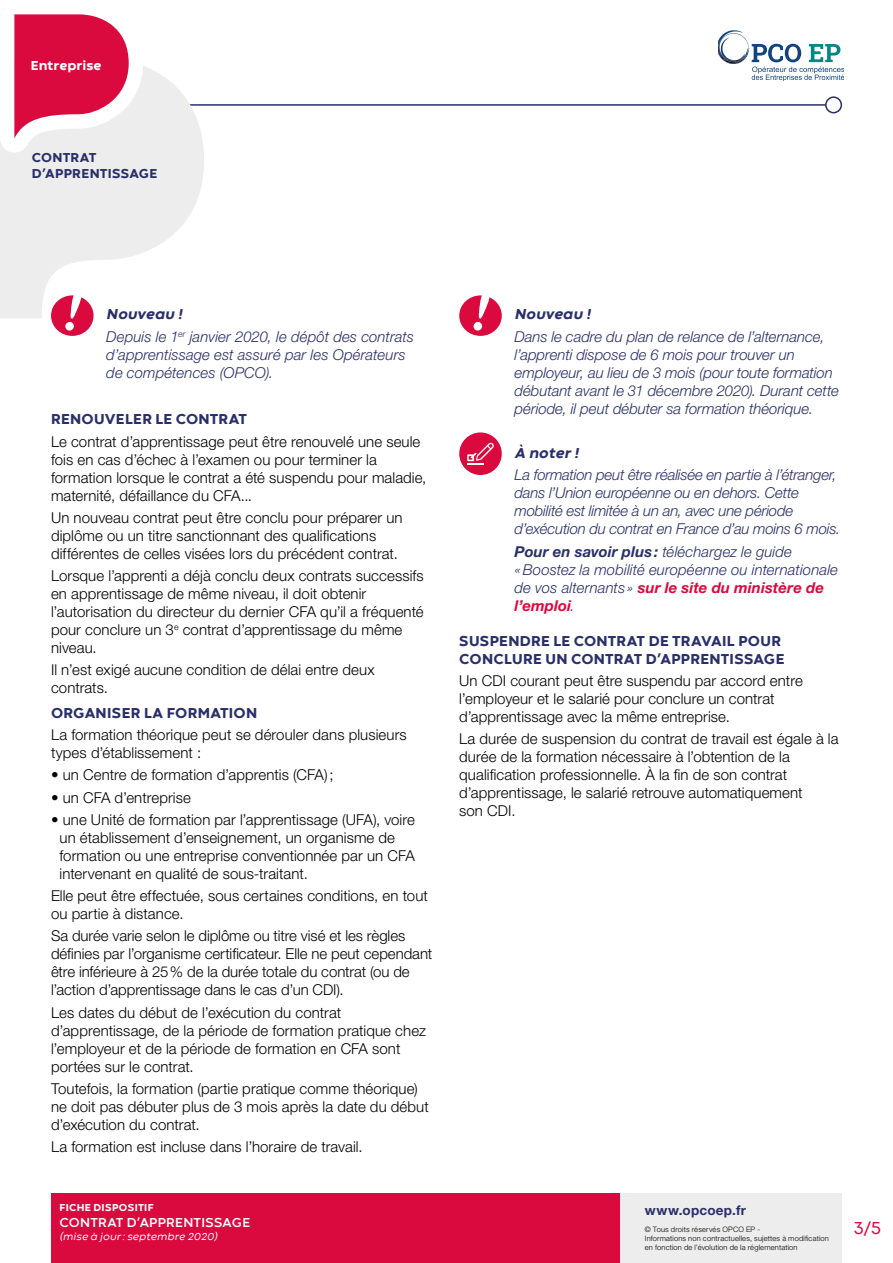
<style>
.page{position:relative;width:893px;height:1263px;background:#fff}
.page>*{position:absolute;margin:0;border:0;box-sizing:border-box;transform-origin:0 0}
.t1{font:18px "Codec Warm";color:#da093e}
.t2{font:300 15px/18px "Helvetica Neue LT Std";letter-spacing:.005em;color:#000}
.t3{font:italic 300 15px/18px "Helvetica Neue LT Std";letter-spacing:-.005em;color:#292f69}
.t4{font:800 15px/18px "Codec Warm";letter-spacing:.02em;color:#292f69}
.t5{font:italic 800 15px "Codec Warm";letter-spacing:.01em;color:#292f69}
.t6{font:700 13.5px "Codec Warm";letter-spacing:.015em;color:#fff}
.t7{font:800 13.5px/16.5px "Codec Warm";letter-spacing:.015em;color:#292f69}
.t8{font:700 13.5px "Helvetica Neue LT Std";letter-spacing:.02em;color:#292f69}
.t9{font:800 13.5px "Codec Warm";color:#fff}
.t10{font:italic 10.5px "Codec Warm";letter-spacing:.02em;color:#fff}
.t11{font:800 10.5px "Codec Warm";letter-spacing:.03em;color:#fff}
.t12{font:300 7.5px/9px "Helvetica Neue LT Std";letter-spacing:.025em;color:#000}
.s1{font-weight:700}
.s2{font-weight:700;color:#da093e}
</style>
<div class="page">
<div style="left:51px;top:1193px;width:570px;height:70px;background:#da093e"></div>
<div style="left:621px;top:1193px;width:221px;height:70px;background:#ededed"></div>
<hr style="left:174px;top:104px;width:652px;height:2px;background:#292f69">
<svg style="left:0;top:69px;width:204px;height:249px;fill:#ededed"></svg>
<svg style="left:0;top:14px;width:150px;height:150px"></svg>
<svg style="left:718px;top:31px;width:125px;height:50px"></svg>
<div style="left:825px;top:96px;width:17px;height:17px;border:2px solid #292f69;border-radius:50%"></div>
<div style="left:459px;top:432px;width:43px;height:43px;background:#da093e;border-radius:50%"></div>
<svg style="left:467px;top:442px;width:27px;height:23px"></svg>
<div style="left:51px;top:295px;width:43px;height:41px;background:#da093e;border-radius:50%"></div>
<svg style="left:65px;top:291px;width:17px;height:40px"></svg>
<div style="left:459px;top:295px;width:43px;height:41px;background:#da093e;border-radius:50%"></div>
<svg style="left:473px;top:295px;width:17px;height:36px"></svg>
<p class="t9" style="left:31px;top:56px;width:72px">Entreprise</p>
<p class="t7" style="left:32px;top:150px;width:127px">CONTRAT<br>D’APPRENTISSAGE</p>
<p class="t5" style="left:106px;top:305px;width:77px">Nouveau !</p>
<p class="t3" style="left:106px;top:327px;width:309px">Depuis le 1<sup>er</sup> janvier 2020, le dépôt des contrats d’apprentissage est assuré par les Opérateurs de compétences (OPCO).</p>
<p class="t4" style="left:51px;top:411px;width:198px">RENOUVELER LE CONTRAT</p>
<p class="t2" style="left:51px;top:432px;width:377px">Le contrat d’apprentissage peut être renouvelé une seule fois en cas d’échec à l’examen ou pour terminer la formation lorsque le contrat a été suspendu pour maladie, maternité, défaillance du CFA...</p>
<p class="t2" style="left:51px;top:508px;width:353px">Un nouveau contrat peut être conclu pour préparer un diplôme ou un titre sanctionnant des qualifications différentes de celles visées lors du précédent contrat.</p>
<p class="t2" style="left:51px;top:566px;width:374px">Lorsque l’apprenti a déjà conclu deux contrats successifs en apprentissage de même niveau, il doit obtenir l’autorisation du directeur du dernier CFA qu’il a fréquenté pour conclure un 3<sup>e</sup> contrat d’apprentissage du même niveau.</p>
<p class="t2" style="left:51px;top:661px;width:325px">Il n’est exigé aucune condition de délai entre deux contrats.</p>
<p class="t4" style="left:51px;top:705px;width:208px">ORGANISER LA FORMATION</p>
<p class="t2" style="left:51px;top:725px;width:357px">La formation théorique peut se dérouler dans plusieurs types d’établissement :</p>
<p class="t2" style="left:51px;top:766px;width:284px">• un Centre de formation d’apprentis (CFA);</p>
<p class="t2" style="left:51px;top:788px;width:141px">• un CFA d’entreprise</p>
<p class="t2" style="left:60px;top:810px;width:357px;text-indent:-9px">• une Unité de formation par l’apprentissage (UFA), voire un établissement d’enseignement, un organisme de formation ou une entreprise conventionnée par un CFA intervenant en qualité de sous-traitant.</p>
<p class="t2" style="left:51px;top:886px;width:378px">Elle peut être effectuée, sous certaines conditions, en tout ou partie à distance.</p>
<p class="t2" style="left:51px;top:927px;width:383px">Sa durée varie selon le diplôme ou titre visé et les règles définies par l’organisme certificateur. Elle ne peut cependant être inférieure à 25% de la durée totale du contrat (ou de l’action d’apprentissage dans le cas d’un CDI).</p>
<p class="t2" style="left:51px;top:1003px;width:377px">Les dates du début de l’exécution du contrat d’apprentissage, de la période de formation pratique chez l’employeur et de la période de formation en CFA sont portées sur le contrat.</p>
<p class="t2" style="left:51px;top:1079px;width:379px">Toutefois, la formation (partie pratique comme théorique) ne doit pas débuter plus de 3 mois après la date du début d’exécution du contrat.</p>
<p class="t2" style="left:51px;top:1137px;width:313px">La formation est incluse dans l’horaire de travail.</p>
<p class="t11" style="left:60px;top:1200px;width:96px">FICHE DISPOSITIF</p>
<p class="t6" style="left:60px;top:1214px;width:192px">CONTRAT D’APPRENTISSAGE</p>
<p class="t10" style="left:60px;top:1230px;width:159px">(mise à jour: septembre 2020)</p>
<p class="t5" style="left:514px;top:305px;width:77px">Nouveau !</p>
<p class="t3" style="left:514px;top:327px;width:326px">Dans le cadre du plan de relance de l’alternance, l’apprenti dispose de 6 mois pour trouver un employeur, au lieu de 3 mois (pour toute formation débutant avant le 31 décembre 2020). Durant cette période, il peut débuter sa formation théorique.</p>
<p class="t5" style="left:514px;top:443px;width:66px">À noter !</p>
<p class="t3" style="left:514px;top:466px;width:327px">La formation peut être réalisée en partie à l’étranger, dans l’Union européenne ou en dehors. Cette mobilité est limitée à un an, avec une période d’exécution du contrat en France d’au moins 6 mois.</p>
<p class="t3" style="left:514px;top:542px;width:325px"><span class="s1">Pour en savoir plus:</span> téléchargez le guide «Boostez la mobilité européenne ou internationale de vos alternants » <span class="s2">sur le site du ministère de l’emploi</span>.</p>
<p class="t4" style="left:459px;top:633px;width:327px">SUSPENDRE LE CONTRAT DE TRAVAIL POUR<br>CONCLURE UN CONTRAT D’APPRENTISSAGE</p>
<p class="t2" style="left:459px;top:671px;width:345px">Un CDI courant peut être suspendu par accord entre l’employeur et le salarié pour conclure un contrat d’apprentissage avec la même entreprise.</p>
<p class="t2" style="left:459px;top:729px;width:381px">La durée de suspension du contrat de travail est égale à la durée de la formation nécessaire à l’obtention de la qualification professionnelle. À la fin de son contrat d’apprentissage, le salarié retrouve automatiquement<br>son CDI.</p>
<p class="t8" style="left:645px;top:1202px;width:103px">www.opcoep.fr</p>
<p class="t12" style="left:645px;top:1225px;width:186px">© Tous droits réservés OPCO EP -<br>Informations non contractuelles, sujettes à modification en fonction de l’évolution de la réglementation</p>
<p class="t1" style="left:854px;top:1217px;width:29px">3/5</p>
</div>
